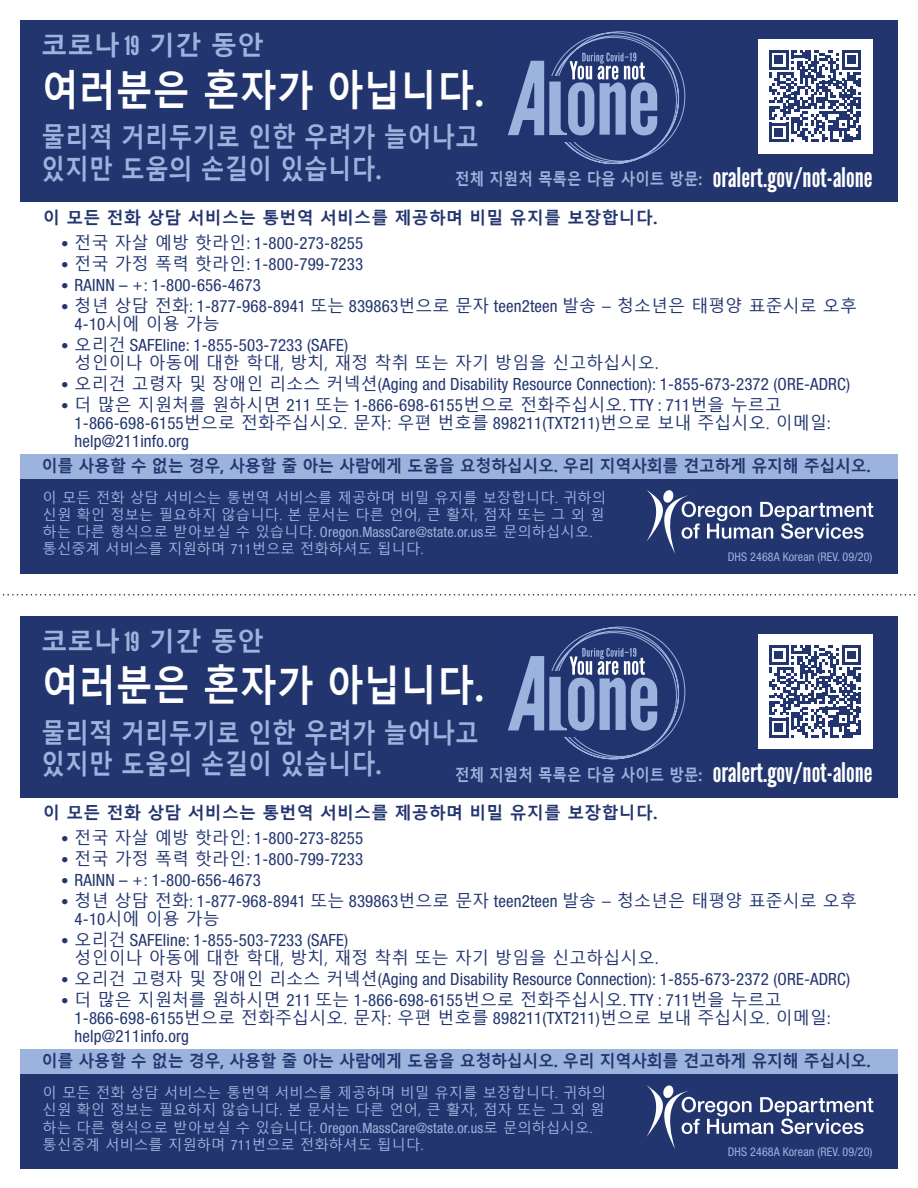
<style>
.page{position:relative;width:918px;height:1188px;background:#fff}
.page>*{position:absolute;margin:0;border:0;box-sizing:border-box;transform-origin:0 0}
.t1{font:700 42px "Malgun Gothic";color:#fff;scale:.88 1}
.t2{font:27px "League Gothic";color:#fff}
.t3{font:700 27px/31.5px "Malgun Gothic";color:#9cb4dd;scale:.88 1}
.t4{font:700 26.4px "Malgun Gothic";color:#9cb4dd}
.t5{font:condensed 16.8px "Helvetica Neue LT Std";letter-spacing:.01em;color:#22356f}
.t6{font:16.8px/18px "Malgun Gothic";letter-spacing:.01em;color:#22356f}
.t7{font:700 16.8px "Malgun Gothic";letter-spacing:.015em;color:#22356f}
.t8{font:700 16.5px "Malgun Gothic";letter-spacing:-.02em;color:#22356f}
.t9{font:14.25px/17.1px "Malgun Gothic";letter-spacing:.01em;color:#9cb4dd}
.t10{font:condensed 14.25px "Helvetica Neue LT Std";letter-spacing:.01em;color:#9cb4dd}
.t11{font:condensed 12px "Helvetica Neue LT Std";letter-spacing:.01em;color:#9cb4dd}
.s1{font-family:"League Gothic";font-weight:400}
.s2{font-family:"Malgun Gothic";font-weight:700;font-size:16.5px;color:#9cb4dd}
.s3{font-size:15px}
.s4{font-family:"Malgun Gothic";font-stretch:normal}
.s5{font-family:"Helvetica Neue LT Std";font-stretch:condensed}
.s6{font-family:"Helvetica Neue LT Std";font-stretch:condensed;font-size:15px}
</style>
<div class="page">
<svg style="left:2px;top:594px;width:914px;height:2px"></svg>
<div style="left:20px;top:478px;width:878px;height:96px;background:#22356f"></div>
<div style="left:20px;top:20px;width:878px;height:182px;background:#22356f"></div>
<div style="left:758px;top:39px;width:115px;height:114px;background:#fff"></div>
<svg style="left:769px;top:50px;width:92px;height:92px"></svg>
<svg style="left:508px;top:31px;width:178px;height:133px"></svg>
<div style="left:20px;top:454px;width:878px;height:24px;background:#9cb4dd"></div>
<svg style="left:646px;top:490px;width:227px;height:64px"></svg>
<div style="left:20px;top:1073px;width:878px;height:96px;background:#22356f"></div>
<div style="left:20px;top:616px;width:878px;height:181px;background:#22356f"></div>
<div style="left:758px;top:634px;width:115px;height:115px;background:#fff"></div>
<svg style="left:769px;top:645px;width:92px;height:93px"></svg>
<svg style="left:508px;top:626px;width:178px;height:134px"></svg>
<div style="left:20px;top:1049px;width:878px;height:25px;background:#9cb4dd"></div>
<svg style="left:646px;top:1085px;width:227px;height:64px"></svg>
<h3 class="t4" style="left:41px;top:30px;width:224px">코로나 <span class="s1">19</span> 기간 동안</h3>
<h1 class="t1" style="left:42px;top:65px;width:504px">여러분은 혼자가 아닙니다.</h1>
<h2 class="t3" style="left:42px;top:122px;width:498px">물리적 거리두기로 인한 우려가 늘어나고 있지만 도움의 손길이 있습니다.</h2>
<h2 class="t2" style="left:455px;top:161px;width:419px"><span class="s2">전체 지원처 목록은 다음 사이트 방문:</span> oralert.gov/not-alone</h2>
<p class="t7" style="left:43px;top:208px;width:616px">이 모든 전화 상담 서비스는 통번역 서비스를 제공하며 비밀 유지를 보장합니다.</p>
<p class="t5" style="left:61px;top:233px;width:304px"><span class="s3">•</span> <span class="s4">전국 자살 예방 핫라인</span>: 1-800-273-8255</p>
<p class="t5" style="left:61px;top:254px;width:304px"><span class="s3">•</span> <span class="s4">전국 가정 폭력 핫라인</span>: 1-800-799-7233</p>
<p class="t5" style="left:61px;top:275px;width:201px"><span class="s3">•</span> RAINN – <span class="s4">+</span>: 1-800-656-4673</p>
<p class="t5" style="left:61px;top:296px;width:797px"><span class="s3">•</span> <span class="s4">청년 상담 전화</span>: 1-877-968-8941 <span class="s4">또는</span> 839863<span class="s4">번으로 문자</span> teen2teen <span class="s4">발송 – 청소년은 태평양 표준시로 오후</span></p>
<p class="t6" style="left:75px;top:315px;width:147px"><span class="s5">4-10</span>시에 이용 가능</p>
<p class="t5" style="left:61px;top:335px;width:289px"><span class="s3">•</span> <span class="s4">오리건</span> SAFEline: 1-855-503-7233 (SAFE)</p>
<p class="t6" style="left:75px;top:354px;width:586px">성인이나 아동에 대한 학대, 방치, 재정 착취 또는 자기 방임을 신고하십시오<span class="s5">.</span></p>
<p class="t5" style="left:61px;top:374px;width:791px"><span class="s3">•</span> <span class="s4">오리건 고령자 및 장애인 리소스 커넥션</span>(Aging and Disability Resource Connection): 1-855-673-2372 (ORE-ADRC)</p>
<p class="t6" style="left:75px;top:396px;width:758px;text-indent:-14px"><span class="s6">•</span> 더 많은 지원처를 원하시면 <span class="s5">211</span> 또는 <span class="s5">1-866-698-6155</span>번으로 전화주십시오<span class="s5">. TTY : 711</span>번을 누르고<br><span class="s5">1-866-698-6155</span>번으로 전화주십시오. 문자: 우편 번호를 <span class="s5">898211(TXT211)</span>번으로 보내 주십시오. 이메일<span class="s5">:</span></p>
<p class="t5" style="left:75px;top:431px;width:116px">help@211info.org</p>
<p class="t8" style="left:42px;top:456px;width:830px">이를 사용할 수 없는 경우, 사용할 줄 아는 사람에게 도움을 요청하십시오. 우리 지역사회를 견고하게 유지해 주십시오.</p>
<p class="t9" style="left:43px;top:490px;width:565px">이 모든 전화 상담 서비스는 통번역 서비스를 제공하며 비밀 유지를 보장합니다. 귀하의 신원 확인 정보는 필요하지 않습니다. 본 문서는 다른 언어, 큰 활자, 점자 또는 그 외 원</p>
<p class="t10" style="left:43px;top:524px;width:551px"><span class="s4">하는 다른 형식으로 받아보실 수 있습니다.</span> Oregon.MassCare@state.or.us<span class="s4">로 문의하십시오.</span></p>
<p class="t9" style="left:43px;top:541px;width:382px">통신중계 서비스를 지원하며 <span class="s5">711</span>번으로 전화하셔도 됩니다.</p>
<h3 class="t4" style="left:41px;top:625px;width:224px">코로나 <span class="s1">19</span> 기간 동안</h3>
<h1 class="t1" style="left:42px;top:661px;width:504px">여러분은 혼자가 아닙니다.</h1>
<p class="t11" style="left:728px;top:550px;width:146px">DHS 2468A Korean (REV. 09/20)</p>
<h2 class="t3" style="left:42px;top:717px;width:498px">물리적 거리두기로 인한 우려가 늘어나고 있지만 도움의 손길이 있습니다.</h2>
<h2 class="t2" style="left:455px;top:756px;width:419px"><span class="s2">전체 지원처 목록은 다음 사이트 방문:</span> oralert.gov/not-alone</h2>
<p class="t7" style="left:43px;top:803px;width:616px">이 모든 전화 상담 서비스는 통번역 서비스를 제공하며 비밀 유지를 보장합니다.</p>
<p class="t5" style="left:61px;top:828px;width:304px"><span class="s3">•</span> <span class="s4">전국 자살 예방 핫라인</span>: 1-800-273-8255</p>
<p class="t5" style="left:61px;top:849px;width:304px"><span class="s3">•</span> <span class="s4">전국 가정 폭력 핫라인</span>: 1-800-799-7233</p>
<p class="t5" style="left:61px;top:870px;width:201px"><span class="s3">•</span> RAINN – <span class="s4">+</span>: 1-800-656-4673</p>
<p class="t5" style="left:61px;top:891px;width:797px"><span class="s3">•</span> <span class="s4">청년 상담 전화</span>: 1-877-968-8941 <span class="s4">또는</span> 839863<span class="s4">번으로 문자</span> teen2teen <span class="s4">발송 – 청소년은 태평양 표준시로 오후</span></p>
<p class="t6" style="left:75px;top:910px;width:147px"><span class="s5">4-10</span>시에 이용 가능</p>
<p class="t5" style="left:61px;top:930px;width:289px"><span class="s3">•</span> <span class="s4">오리건</span> SAFEline: 1-855-503-7233 (SAFE)</p>
<p class="t6" style="left:75px;top:949px;width:586px">성인이나 아동에 대한 학대, 방치, 재정 착취 또는 자기 방임을 신고하십시오<span class="s5">.</span></p>
<p class="t5" style="left:61px;top:969px;width:791px"><span class="s3">•</span> <span class="s4">오리건 고령자 및 장애인 리소스 커넥션</span>(Aging and Disability Resource Connection): 1-855-673-2372 (ORE-ADRC)</p>
<p class="t6" style="left:75px;top:991px;width:758px;text-indent:-14px"><span class="s6">•</span> 더 많은 지원처를 원하시면 <span class="s5">211</span> 또는 <span class="s5">1-866-698-6155</span>번으로 전화주십시오<span class="s5">. TTY : 711</span>번을 누르고<br><span class="s5">1-866-698-6155</span>번으로 전화주십시오. 문자: 우편 번호를 <span class="s5">898211(TXT211)</span>번으로 보내 주십시오. 이메일<span class="s5">:</span></p>
<p class="t5" style="left:75px;top:1026px;width:116px">help@211info.org</p>
<p class="t8" style="left:42px;top:1052px;width:830px">이를 사용할 수 없는 경우, 사용할 줄 아는 사람에게 도움을 요청하십시오. 우리 지역사회를 견고하게 유지해 주십시오.</p>
<p class="t9" style="left:43px;top:1085px;width:565px">이 모든 전화 상담 서비스는 통번역 서비스를 제공하며 비밀 유지를 보장합니다. 귀하의 신원 확인 정보는 필요하지 않습니다. 본 문서는 다른 언어, 큰 활자, 점자 또는 그 외 원</p>
<p class="t10" style="left:43px;top:1119px;width:551px"><span class="s4">하는 다른 형식으로 받아보실 수 있습니다.</span> Oregon.MassCare@state.or.us<span class="s4">로 문의하십시오.</span></p>
<p class="t9" style="left:43px;top:1136px;width:382px">통신중계 서비스를 지원하며 <span class="s5">711</span>번으로 전화하셔도 됩니다.</p>
<p class="t11" style="left:728px;top:1145px;width:146px">DHS 2468A Korean (REV. 09/20)</p>
</div>
